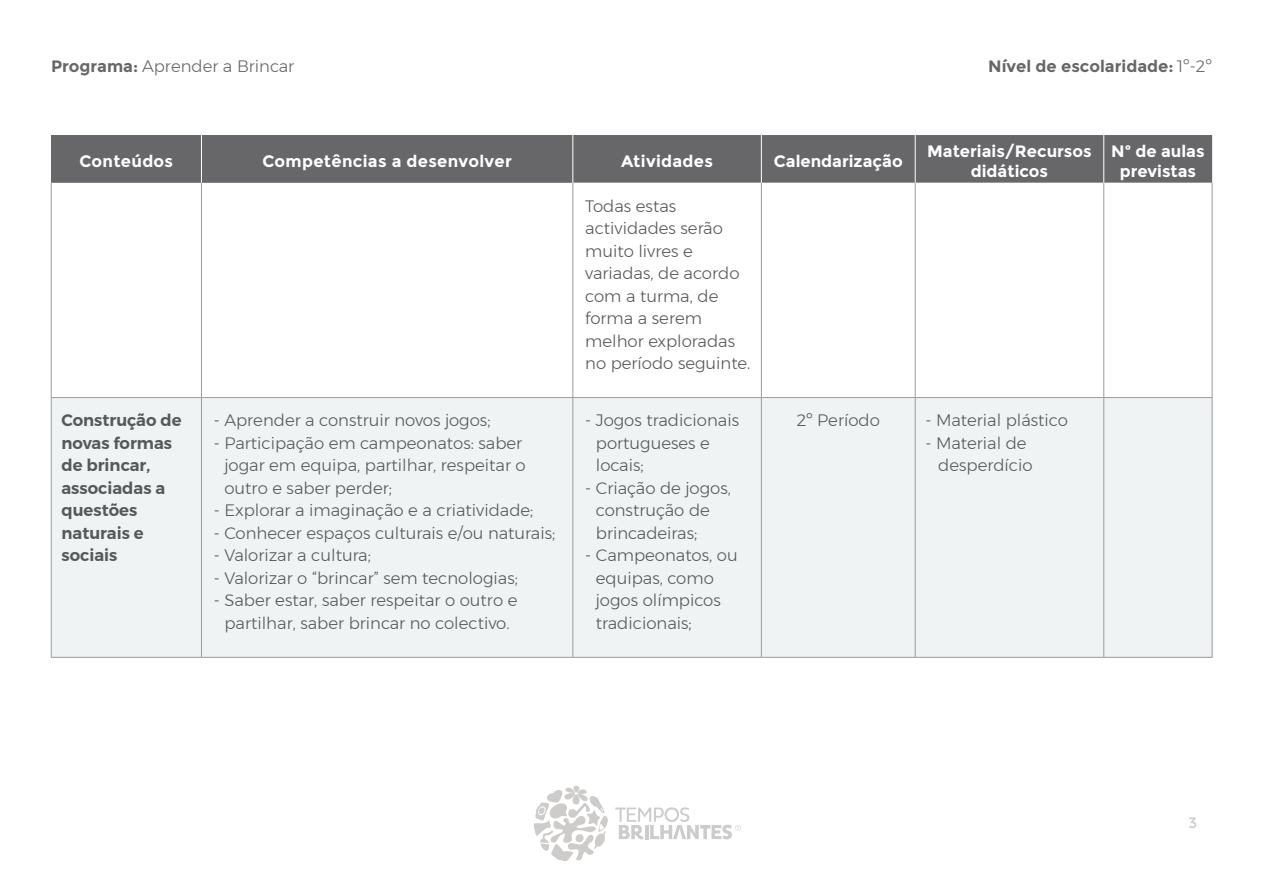
<style>
.page{position:relative;width:1263px;height:893px;background:#fff}
.page>*{position:absolute;margin:0;border:0;box-sizing:border-box;transform-origin:0 0}
.x{font:300 16.5px/22.5px "Montserrat";color:#57585a}
.t1{font:600 16.5px/22.5px "Montserrat";color:#57585a}
.t2{font:700 16.5px "Montserrat";color:#fff}
.t3{font:700 16.5px "Montserrat";letter-spacing:.02em;color:#fff}
.t4{font:300 16.5px "Montserrat";color:#67676a}
.t5{font:700 16.5px "Montserrat";color:#67676a}
.x-2{font:15px "Montserrat";color:#ccc}
.s1{font-weight:700}
.s2{font-weight:300}
</style>
<div class="page">
<svg style="left:533px;top:786px;width:75px;height:76px"></svg>
<svg style="left:615px;top:807px;width:126px;height:32px"></svg>
<div style="left:51px;top:135px;width:150px;height:48px;background:#67676a"></div>
<div style="left:201px;top:135px;width:372px;height:48px;background:#67676a"></div>
<div style="left:574px;top:135px;width:638px;height:48px;background:#67676a"></div>
<svg style="left:572px;top:183px;width:640px;height:214px"></svg>
<div style="left:52px;top:398px;width:1160px;height:259px;background:#eff3f4"></div>
<hr style="left:51px;top:183px;width:1px;height:214px;background:#999b9e">
<hr style="left:201px;top:183px;width:1px;height:214px;background:#999b9e">
<hr style="left:573px;top:183px;width:1px;height:214px;background:#999b9e">
<hr style="left:761px;top:183px;width:1px;height:214px;background:#999b9e">
<hr style="left:915px;top:183px;width:1px;height:214px;background:#999b9e">
<hr style="left:1103px;top:183px;width:1px;height:214px;background:#999b9e">
<hr style="left:1212px;top:183px;width:1px;height:214px;background:#999b9e">
<hr style="left:51px;top:397px;width:150px;height:1px;background:#999b9e">
<hr style="left:51px;top:398px;width:1px;height:259px;background:#999b9e">
<hr style="left:201px;top:397px;width:372px;height:1px;background:#999b9e">
<hr style="left:201px;top:398px;width:1px;height:259px;background:#999b9e">
<hr style="left:573px;top:397px;width:188px;height:1px;background:#999b9e">
<hr style="left:573px;top:398px;width:1px;height:259px;background:#999b9e">
<hr style="left:761px;top:397px;width:154px;height:1px;background:#999b9e">
<hr style="left:761px;top:398px;width:1px;height:259px;background:#999b9e">
<hr style="left:915px;top:397px;width:189px;height:1px;background:#999b9e">
<hr style="left:915px;top:398px;width:1px;height:259px;background:#999b9e">
<hr style="left:1104px;top:397px;width:108px;height:1px;background:#999b9e">
<hr style="left:1103px;top:398px;width:1px;height:259px;background:#999b9e">
<hr style="left:1212px;top:398px;width:1px;height:259px;background:#999b9e">
<hr style="left:51px;top:657px;width:150px;height:1px;background:#999b9e">
<hr style="left:201px;top:657px;width:372px;height:1px;background:#999b9e">
<hr style="left:573px;top:657px;width:188px;height:1px;background:#999b9e">
<hr style="left:761px;top:657px;width:154px;height:1px;background:#999b9e">
<hr style="left:915px;top:657px;width:189px;height:1px;background:#999b9e">
<hr style="left:1104px;top:657px;width:108px;height:1px;background:#999b9e">
<hr style="left:201px;top:135px;width:1px;height:48px;background:#fff">
<hr style="left:761px;top:135px;width:1px;height:48px;background:#fff">
<hr style="left:915px;top:135px;width:1px;height:48px;background:#fff">
<hr style="left:1103px;top:135px;width:1px;height:48px;background:#fff">
<p class="t4" style="left:51px;top:54px;width:245px"><span class="s1">Programa:</span> Aprender a Brincar</p>
<p class="t5" style="left:988px;top:56px;width:225px">Nível de escolaridade: <span class="s2">1º-2º</span></p>
<p class="t3" style="left:79px;top:151px;width:95px">Conteúdos</p>
<p class="t3" style="left:262px;top:151px;width:251px">Competências a desenvolver</p>
<p class="t3" style="left:621px;top:151px;width:93px">Atividades</p>
<p class="t2" style="left:774px;top:151px;width:130px">Calendarização</p>
<p class="x" style="left:585px;top:194px;width:93px">Todas estas</p>
<p class="x" style="left:585px;top:217px;width:139px">actividades serão</p>
<p class="x" style="left:585px;top:239px;width:109px">muito livres e</p>
<p class="x" style="left:585px;top:262px;width:156px">variadas, de acordo</p>
<p class="x" style="left:585px;top:284px;width:135px">com a turma, de</p>
<p class="x" style="left:585px;top:307px;width:118px">forma a serem</p>
<p class="x" style="left:585px;top:329px;width:151px">melhor exploradas</p>
<p class="x" style="left:585px;top:352px;width:167px">no período seguinte.</p>
<p class="t2" style="left:927px;top:141px;width:166px">Materiais/Recursos</p>
<p class="t2" style="left:971px;top:161px;width:79px">didáticos</p>
<p class="t2" style="left:1111px;top:141px;width:95px">Nº de aulas</p>
<p class="t2" style="left:1120px;top:161px;width:78px">previstas</p>
<p class="t1" style="left:61px;top:409px;width:122px">Construção de</p>
<p class="t1" style="left:61px;top:432px;width:112px">novas formas de brincar,</p>
<p class="t1" style="left:61px;top:477px;width:105px">associadas a</p>
<p class="t1" style="left:61px;top:499px;width:77px">questões</p>
<p class="t1" style="left:61px;top:522px;width:84px">naturais e</p>
<p class="t1" style="left:61px;top:544px;width:58px">sociais</p>
<p class="x" style="left:214px;top:409px;width:278px">- Aprender a construir novos jogos;</p>
<p class="x" style="left:224px;top:431px;width:303px;text-indent:-11px">- Participação em campeonatos: saber jogar em equipa, partilhar, respeitar o outro e saber perder;</p>
<p class="x" style="left:214px;top:499px;width:321px">- Explorar a imaginação e a criatividade;</p>
<p class="x" style="left:214px;top:521px;width:343px">- Conhecer espaços culturais e/ou naturais;</p>
<p class="x" style="left:214px;top:544px;width:159px">- Valorizar a cultura;</p>
<p class="x" style="left:214px;top:566px;width:306px">- Valorizar o “brincar” sem tecnologias;</p>
<p class="x" style="left:214px;top:589px;width:305px;text-align:center">- Saber estar, saber respeitar o outro e partilhar, saber brincar no colectivo.</p>
<p class="x" style="left:596px;top:409px;width:145px;text-indent:-11px">- Jogos tradicionais portugueses e locais;</p>
<p class="x" style="left:596px;top:476px;width:137px;text-indent:-11px">- Criação de jogos, construção de brincadeiras;</p>
<p class="x" style="left:596px;top:544px;width:143px;text-indent:-11px">- Campeonatos, ou equipas, como jogos olímpicos tradicionais;</p>
<p class="x" style="left:797px;top:409px;width:85px">2º Período</p>
<p class="x" style="left:925px;top:409px;width:144px">- Material plástico</p>
<p class="x" style="left:938px;top:431px;width:96px;text-indent:-13px">- Material de desperdício</p>
<p class="x-2" style="left:1188px;top:814px;width:10px">3</p>
</div>
